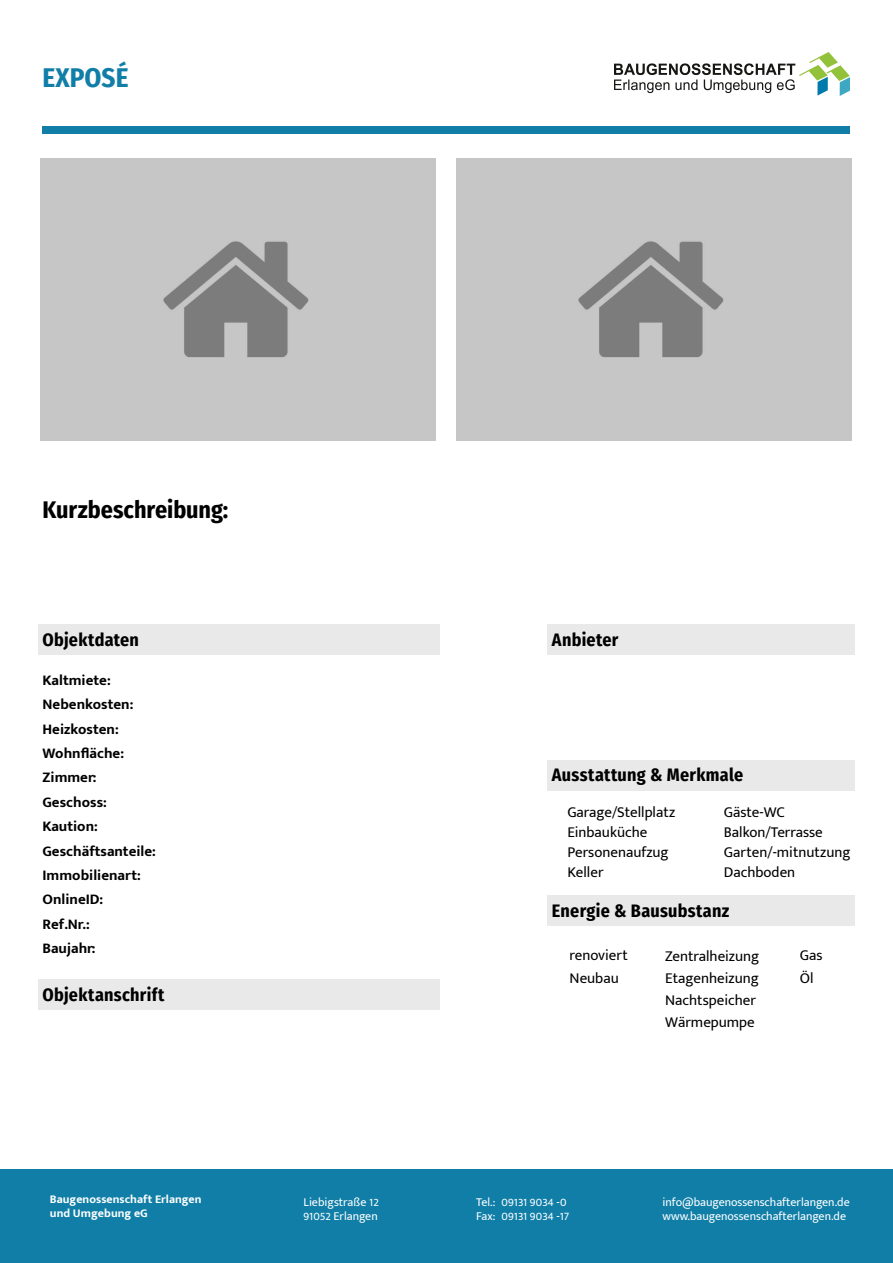
<style>
.page{position:relative;width:893px;height:1263px;background:#fff}
.page>*{position:absolute;margin:0;border:0;box-sizing:border-box;transform-origin:0 0}
.t1{font:700 27px "Fira Sans Condensed";letter-spacing:.005em;color:#107ea7}
.t2{font:700 24px "Fira Sans Condensed";color:#000}
.t3{font:700 18px "Fira Sans Condensed";letter-spacing:.015em;color:#000}
.t4{font:15px/20.1px "Mukta Mahee";color:#000}
.t5{font:700 15px/24.3px "Mukta Mahee";color:#000}
.t6{font:12px/14.4px "Mukta Mahee";color:#fff}
.t7{font:700 12px/14.4px "Mukta Mahee";color:#fff}
</style>
<div class="page">
<div style="left:0;top:1169px;width:893px;height:94px;background:#107ea7"></div>
<div style="left:43px;top:126px;width:807px;height:8px;background:#107ea7"></div>
<div style="left:38px;top:624px;width:402px;height:31px;background:#e9e9e9"></div>
<div style="left:38px;top:980px;width:402px;height:30px;background:#e9e9e9"></div>
<div style="left:548px;top:624px;width:307px;height:31px;background:#e9e9e9"></div>
<div style="left:548px;top:760px;width:307px;height:30px;background:#e9e9e9"></div>
<div style="left:548px;top:896px;width:307px;height:30px;background:#e9e9e9"></div>
<img style="left:456px;top:159px;width:395px;height:281px">
<img style="left:41px;top:159px;width:395px;height:281px">
<img style="left:614px;top:52px;width:236px;height:43px">
<h1 class="t1" style="left:43px;top:55px;width:88px">EXPOSÉ</h1>
<h2 class="t2" style="left:43px;top:489px;width:187px">Kurzbeschreibung:</h2>
<p class="t3" style="left:43px;top:624px;width:98px">Objektdaten</p>
<p class="t5" style="left:43px;top:667px;width:115px">Kaltmiete:<br>Nebenkosten:<br>Heizkosten:<br>Wohnfläche:<br>Zimmer:<br>Geschoss:<br>Kaution:<br>Geschäftsanteile:<br>Immobilienart:<br>OnlineID:<br>Ref.Nr.:<br>Baujahr:</p>
<p class="t3" style="left:43px;top:979px;width:124px">Objektanschrift</p>
<p class="t7" style="left:50px;top:1191px;width:153px">Baugenossenschaft Erlangen und Umgebung eG</p>
<p class="t3" style="left:552px;top:624px;width:68px">Anbieter</p>
<p class="t3" style="left:552px;top:760px;width:193px">Ausstattung &amp; Merkmale</p>
<p class="t4" style="left:567px;top:802px;width:109px">Garage/Stellplatz<br>Einbauküche<br>Personenaufzug<br>Keller</p>
<p class="t4" style="left:724px;top:802px;width:128px">Gäste-WC<br>Balkon/Terrasse<br>Garten/-mitnutzung<br>Dachboden</p>
<p class="t3" style="left:552px;top:896px;width:179px">Energie &amp; Bausubstanz</p>
<p class="t4" style="left:570px;top:944px;width:60px;line-height:22.2px">renoviert<br>Neubau</p>
<p class="t4" style="left:800px;top:944px;width:24px;line-height:22.2px">Gas<br>Öl</p>
<p class="t4" style="left:665px;top:944px;width:96px;line-height:22.2px">Zentralheizung<br>Etagenheizung<br>Nachtspeicher<br>Wärmepumpe</p>
<p class="t6" style="left:304px;top:1195px;width:77px">Liebigstraße 12<br>91052 Erlangen</p>
<p class="t6" style="left:476px;top:1195px;width:95px">Tel.: 09131 9034 -0<br>Fax: 09131 9034 -17</p>
<p class="t6" style="left:663px;top:1195px;width:189px">info@baugenossenschafterlangen.de www.baugenossenschafterlangen.de</p>
</div>
